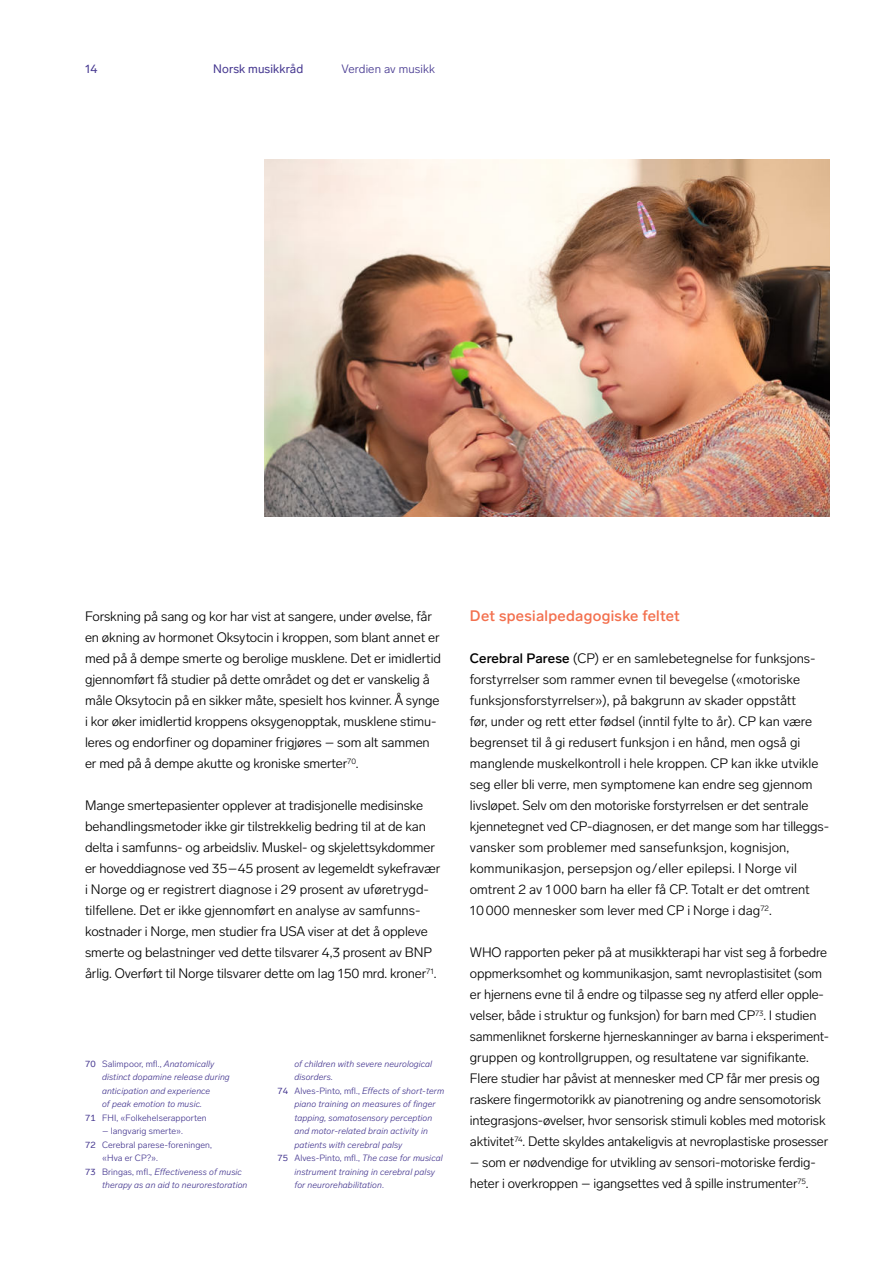
<style>
.page{position:relative;width:893px;height:1263px;background:#fff}
.page>*{position:absolute;margin:0;border:0;box-sizing:border-box;transform-origin:0 0}
.t1{font:500 15px "Lab Grotesque";letter-spacing:.02em;color:#f3704e}
.t2{font:300 13.5px/21px "Lab Grotesque";letter-spacing:-.01em;color:#000}
.t3{font:12px "Lab Grotesque";letter-spacing:.01em;color:#44368f}
.t4{font:300 12px "Lab Grotesque";letter-spacing:.01em;color:#44368f}
.t5{font:italic 300 9px "Lab Grotesque";letter-spacing:.01em;color:#44368f}
.t6{font:300 9px "Lab Grotesque";letter-spacing:.01em;color:#44368f}
.s1{font-weight:400}
.s2{font-style:italic}
.s3{font-weight:400;font-style:normal}
.s4{font-style:normal}
.s5{font-weight:500}
</style>
<div class="page">
<img style="left:265px;top:159px;width:564px;height:357px">
<p class="t3" style="left:85px;top:62px;width:14px">14</p>
<p class="t3" style="left:213px;top:63px;width:92px">Norsk musikkråd</p>
<p class="t4" style="left:342px;top:63px;width:95px">Verdien av musikk</p>
<p class="t2" style="left:85px;top:606px;width:357px">Forskning på sang og kor har vist at sangere, under øvelse, får en økning av hormonet Oksytocin i kroppen, som blant annet er med på å dempe smerte og berolige musklene. Det er imidlertid gjennomført få studier på dette området og det er vanskelig å måle Oksytocin på en sikker måte, spesielt hos kvinner. Å synge i kor øker imidlertid kroppens oksygenopptak, musklene stimu&shy;leres og endorfiner og dopaminer frigjøres – som alt sammen er med på å dempe akutte og kroniske smerter<sup>70</sup>.</p>
<p class="t2" style="left:85px;top:795px;width:357px">Mange smertepasienter opplever at tradisjonelle medisinske behandlingsmetoder ikke gir tilstrekkelig bedring til at de kan delta i samfunns- og arbeidsliv. Muskel- og skjelettsykdommer er hoveddiagnose ved 35 – 45 prosent av legemeldt sykefravær i Norge og er registrert diagnose i 29 prosent av uføretrygd&shy;tilfellene. Det er ikke gjennomført en analyse av samfunns&shy;kostnader i Norge, men studier fra USA viser at det å oppleve smerte og belastninger ved dette tilsvarer 4,3 prosent av BNP årlig. Overført til Norge tilsvarer dette om lag 150 mrd. kroner<sup>71</sup>.</p>
<p class="t6" style="left:85px;top:1059px;width:131px"><span class="s1">70</span> Salimpoor, mfl., <span class="s2">Anatomically</span></p>
<p class="t5" style="left:102px;top:1073px;width:129px">distinct dopamine release during</p>
<p class="t5" style="left:102px;top:1086px;width:110px">anticipation and experience</p>
<p class="t5" style="left:102px;top:1100px;width:101px">of peak emotion to music.</p>
<p class="t6" style="left:85px;top:1113px;width:123px"><span class="s1">71</span> FHI, «Folkehelserapporten</p>
<p class="t6" style="left:102px;top:1126px;width:83px">– langvarig smerte».</p>
<p class="t6" style="left:85px;top:1140px;width:128px"><span class="s1">72</span> Cerebral parese-foreningen,</p>
<p class="t6" style="left:102px;top:1153px;width:58px">«Hva er CP?».</p>
<p class="t5" style="left:85px;top:1167px;width:158px"><span class="s3">73</span> <span class="s4">Bringas, mfl.,</span> Effectiveness of music</p>
<p class="t5" style="left:102px;top:1181px;width:147px">therapy as an aid to neurorestoration</p>
<p class="t5" style="left:294px;top:1059px;width:139px">of children with severe neurological</p>
<p class="t5" style="left:294px;top:1073px;width:40px">disorders.</p>
<p class="t5" style="left:277px;top:1086px;width:168px"><span class="s3">74</span> <span class="s4">Alves-Pinto, mfl.,</span> Effects of short-term</p>
<p class="t5" style="left:294px;top:1100px;width:143px">piano training on measures of finger</p>
<p class="t5" style="left:294px;top:1113px;width:139px">tapping, somatosensory perception</p>
<p class="t5" style="left:294px;top:1127px;width:135px">and motor-related brain activity in</p>
<p class="t5" style="left:294px;top:1140px;width:109px">patients with cerebral palsy</p>
<p class="t6" style="left:277px;top:1153px;width:167px"><span class="s1">75</span> Alves-Pinto, mfl., <span class="s2">The case for musical</span></p>
<p class="t5" style="left:294px;top:1167px;width:142px">instrument training in cerebral palsy</p>
<p class="t5" style="left:294px;top:1181px;width:91px">for neurorehabilitation<span class="s4">.</span></p>
<p class="t1" style="left:470px;top:609px;width:211px">Det spesialpedagogiske feltet</p>
<p class="t2" style="left:470px;top:648px;width:361px"><span class="s5">Cerebral Parese</span> (CP) er en samlebetegnelse for funksjons&shy;forstyrrelser som rammer evnen til bevegelse («motoriske funksjonsforstyrrelser»), på bakgrunn av skader oppstått<br>før, under og rett etter fødsel (inntil fylte to år). CP kan være begrenset til å gi redusert funksjon i en hånd, men også gi manglende muskelkontroll i hele kroppen. CP kan ikke utvikle seg eller bli verre, men symptomene kan endre seg gjennom livsløpet. Selv om den motoriske forstyrrelsen er det sentrale kjennetegnet ved CP-diagnosen, er det mange som har tilleggs&shy;vansker som problemer med sansefunksjon, kognisjon, kommunikasjon, persepsjon og / eller epilepsi. I Norge vil omtrent 2 av 1 000 barn ha eller få CP. Totalt er det omtrent<br>10 000 mennesker som lever med CP i Norge i dag<sup>72</sup>.</p>
<p class="t2" style="left:470px;top:942px;width:361px">WHO rapporten peker på at musikkterapi har vist seg å forbedre oppmerksomhet og kommunikasjon, samt nevroplastisitet (som er hjernens evne til å endre og tilpasse seg ny atferd eller opple&shy;velser, både i struktur og funksjon) for barn med CP<sup>73</sup>. I studien sammenliknet forskerne hjerneskanninger av barna i eksperiment&shy;gruppen og kontrollgruppen, og resultatene var signifikante.<br>Flere studier har påvist at mennesker med CP får mer presis og raskere fingermotorikk av pianotrening og andre sensomotorisk integrasjons-øvelser, hvor sensorisk stimuli kobles med motorisk aktivitet<sup>74</sup>. Dette skyldes antakeligvis at nevroplastiske prosesser</p>
<p class="t2" style="left:470px;top:1152px;width:348px">– som er nødvendige for utvikling av sensori-motoriske ferdig&shy;heter i overkroppen – igangsettes ved å spille instrumenter<sup>75</sup>.</p>
</div>
